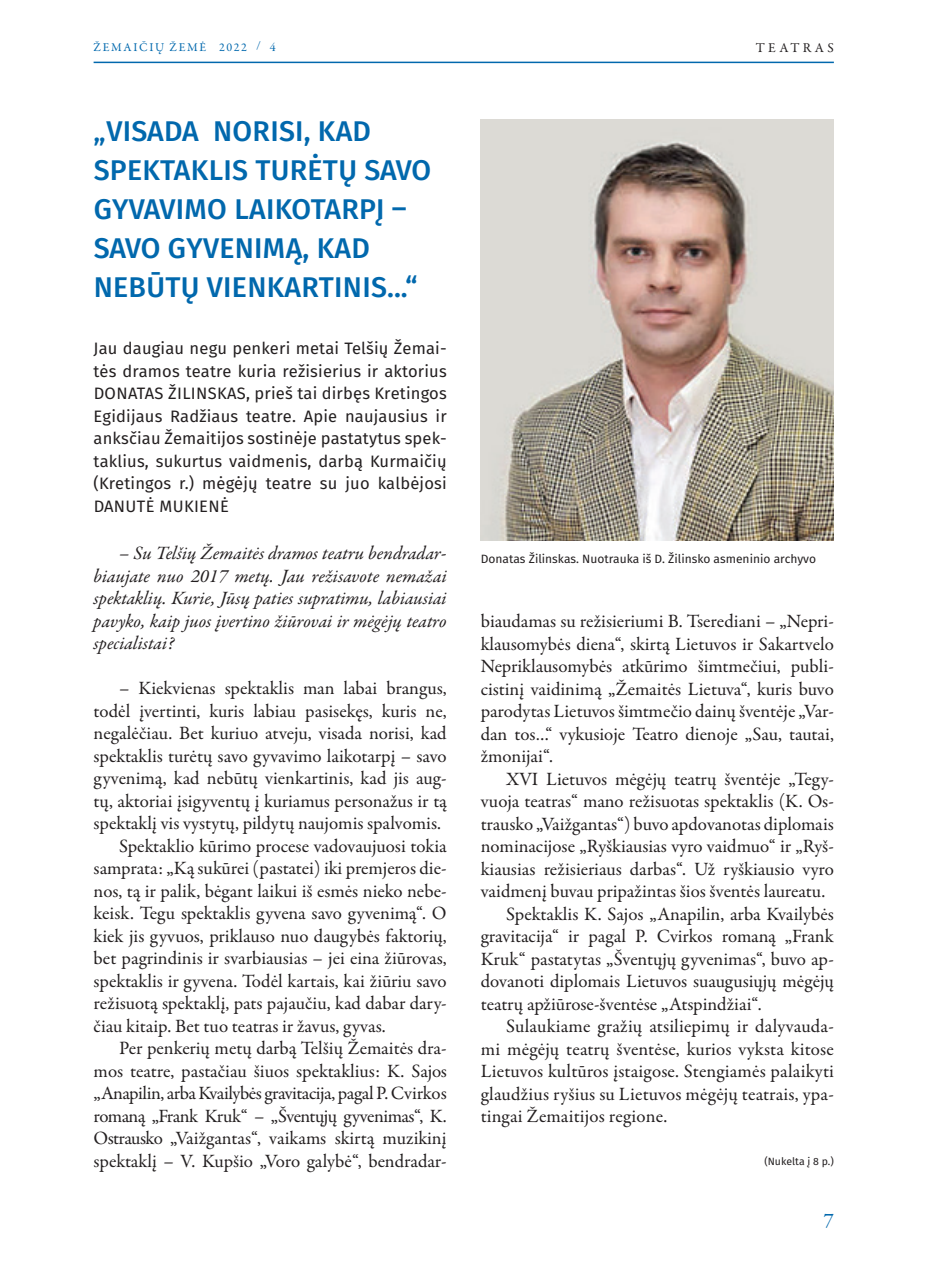
<style>
.page{position:relative;width:936px;height:1276px;background:#fff}
.page>*{position:absolute;margin:0;border:0;box-sizing:border-box;transform-origin:0 0}
.t1{font:500 28.5px/39px "Fira Sans";letter-spacing:.01em;color:#0168ad}
.t2{font:21px "Garamond Premr Pro";color:#0168ad}
.t3{font:18.9px/22.5px "Garamond Premr Pro";color:#231f20;text-align:justify}
.t4{font:italic 18.9px/22.5px "Garamond Premr Pro";letter-spacing:-.005em;color:#231f20;text-align:justify}
.t5{font:18.9px "Garamond Premr Pro";letter-spacing:-.025em;color:#231f20}
.t6{font:18.9px "Garamond Premr Pro";letter-spacing:-.03em;color:#231f20}
.t7{font:16.5px/22.5px "Fira Sans";letter-spacing:.01em;color:#231f20;text-align:justify}
.t8{font:13.5px "Garamond Premr Pro";letter-spacing:.255em;color:#231f20}
.t9{font:12px "Fira Sans";color:#231f20}
.t10{font:12px "Garamond Premr Pro";letter-spacing:.14em;color:#0168ad}
.t11{font:10.5px "Fira Sans";color:#231f20}
</style>
<div class="page">
<hr style="left:94px;top:62px;width:739px;height:1px;background:#0168ad">
<img style="left:480px;top:119px;width:353px;height:421px">
<p class="t10" style="left:94px;top:40px;width:184px">ŽEMAIČIŲ ŽEMĖ 2022 / 4</p>
<p class="t8" style="left:755px;top:39px;width:79px">TEATRAS</p>
<h1 class="t1" style="left:94px;top:114px;width:339px">„VISADA NORISI, KAD<br>SPEKTAKLIS TURĖTŲ SAVO<br>GYVAVIMO LAIKOTARPĮ –<br>SAVO GYVENIMĄ, KAD<br>NEBŪTŲ VIENKARTINIS...“</h1>
<p class="t7" style="left:94px;top:338px;width:354px">Jau daugiau negu penkeri metai Telšių Žemai&shy;tės dramos teatre kuria režisierius ir aktorius DONATAS ŽILINSKAS, prieš tai dirbęs Kretingos Egidijaus Radžiaus teatre. Apie naujausius ir anksčiau Žemaitijos sostinėje pastatytus spek&shy;taklius, sukurtus vaidmenis, darbą Kurmaičių (Kretingos r.) mėgėjų teatre su juo kalbėjosi DANUTĖ MUKIENĖ</p>
<p class="t4" style="left:94px;top:543px;width:354px;text-indent:26px">– Su Telšių Žemaitės dramos teatru bendradar&shy;biaujate nuo 2017 metų. Jau režisavote nemažai spektaklių. Kurie, Jūsų paties supratimu, labiausiai pavyko, kaip juos įvertino žiūrovai ir mėgėjų teatro specialistai?</p>
<p class="t3" style="left:119px;top:677px;width:329px">– Kiekvienas spektaklis man labai brangus,</p>
<p class="t3" style="left:94px;top:700px;width:354px">todėl įvertinti, kuris labiau pasisekęs, kuris ne,</p>
<p class="t3" style="left:94px;top:722px;width:354px">negalėčiau. Bet kuriuo atveju, visada norisi, kad</p>
<p class="t3" style="left:94px;top:745px;width:354px">spektaklis turėtų savo gyvavimo laikotarpį – savo</p>
<p class="t3" style="left:94px;top:767px;width:354px">gyvenimą, kad nebūtų vienkartinis, kad jis aug-</p>
<p class="t3" style="left:94px;top:790px;width:354px">tų, aktoriai įsigyventų į kuriamus personažus ir tą</p>
<p class="t3" style="left:94px;top:812px;width:349px">spektaklį vis vystytų, pildytų naujomis spalvomis.</p>
<p class="t3" style="left:119px;top:835px;width:329px">Spektaklio kūrimo procese vadovaujuosi tokia</p>
<p class="t3" style="left:94px;top:857px;width:354px">samprata: „Ką sukūrei (pastatei) iki premjeros die-</p>
<p class="t3" style="left:94px;top:880px;width:354px">nos, tą ir palik, bėgant laikui iš esmės nieko nebe-</p>
<p class="t3" style="left:94px;top:902px;width:354px">keisk. Tegu spektaklis gyvena savo gyvenimą“. O</p>
<p class="t3" style="left:94px;top:925px;width:354px">kiek jis gyvuos, priklauso nuo daugybės faktorių,</p>
<p class="t3" style="left:94px;top:947px;width:354px">bet pagrindinis ir svarbiausias – jei eina žiūrovas,</p>
<p class="t3" style="left:94px;top:970px;width:354px">spektaklis ir gyvena. Todėl kartais, kai žiūriu savo</p>
<p class="t3" style="left:94px;top:992px;width:354px">režisuotą spektaklį, pats pajaučiu, kad dabar dary-</p>
<p class="t3" style="left:94px;top:1015px;width:294px">čiau kitaip. Bet tuo teatras ir žavus, gyvas.</p>
<p class="t3" style="left:119px;top:1037px;width:329px">Per penkerių metų darbą Telšių Žemaitės dra-</p>
<p class="t3" style="left:94px;top:1060px;width:354px">mos teatre, pastačiau šiuos spektaklius: K. Sajos</p>
<p class="t5" style="left:94px;top:1082px;width:354px">„Anapilin, arba Kvailybės gravitacija, pagal P. Cvirkos</p>
<p class="t6" style="left:94px;top:1104px;width:354px">romaną „Frank Kruk“ – „Šventųjų gyvenimas“, K.</p>
<p class="t3" style="left:94px;top:1127px;width:354px">Ostrausko „Vaižgantas“, vaikams skirtą muzikinį</p>
<p class="t3" style="left:94px;top:1150px;width:354px">spektaklį – V. Kupšio „Voro galybė“, bendradar-</p>
<p class="t9" style="left:480px;top:550px;width:337px">Donatas Žilinskas. Nuotrauka iš D. Žilinsko asmeninio archyvo</p>
<p class="t3" style="left:480px;top:610px;width:354px">biaudamas su režisieriumi B. Tserediani – „Nepri&shy;klausomybės diena“, skirtą Lietuvos ir Sakartvelo Nepriklausomybės atkūrimo šimtmečiui, publi&shy;cistinį vaidinimą „Žemaitės Lietuva“, kuris buvo parodytas Lietuvos šimtmečio dainų šventėje „Var&shy;dan tos…“ vykusioje Teatro dienoje „Sau, tautai, žmonijai“.</p>
<p class="t3" style="left:506px;top:768px;width:329px">XVI Lietuvos mėgėjų teatrų šventėje „Tegy-</p>
<p class="t3" style="left:480px;top:790px;width:354px">vuoja teatras“ mano režisuotas spektaklis (K. Os-</p>
<p class="t3" style="left:480px;top:813px;width:354px">trausko „Vaižgantas“) buvo apdovanotas diplomais</p>
<p class="t3" style="left:480px;top:835px;width:354px">nominacijose „Ryškiausias vyro vaidmuo“ ir „Ryš-</p>
<p class="t3" style="left:480px;top:858px;width:354px">kiausias režisieriaus darbas“. Už ryškiausio vyro</p>
<p class="t3" style="left:480px;top:880px;width:346px">vaidmenį buvau pripažintas šios šventės laureatu.</p>
<p class="t3" style="left:506px;top:903px;width:329px">Spektaklis K. Sajos „Anapilin, arba Kvailybės</p>
<p class="t3" style="left:480px;top:925px;width:354px">gravitacija“ ir pagal P. Cvirkos romaną „Frank</p>
<p class="t3" style="left:480px;top:948px;width:354px">Kruk“ pastatytas „Šventųjų gyvenimas“, buvo ap-</p>
<p class="t3" style="left:480px;top:970px;width:354px">dovanoti diplomais Lietuvos suaugusiųjų mėgėjų</p>
<p class="t3" style="left:480px;top:993px;width:282px">teatrų apžiūrose-šventėse „Atspindžiai“.</p>
<p class="t3" style="left:506px;top:1015px;width:329px">Sulaukiame gražių atsiliepimų ir dalyvauda-</p>
<p class="t3" style="left:480px;top:1038px;width:354px">mi mėgėjų teatrų šventėse, kurios vyksta kitose</p>
<p class="t3" style="left:480px;top:1060px;width:354px">Lietuvos kultūros įstaigose. Stengiamės palaikyti</p>
<p class="t3" style="left:480px;top:1083px;width:354px">glaudžius ryšius su Lietuvos mėgėjų teatrais, ypa-</p>
<p class="t3" style="left:480px;top:1105px;width:188px">tingai Žemaitijos regione.</p>
<p class="t11" style="left:764px;top:1153px;width:71px">(Nukelta į 8 p.)</p>
<p class="t2" style="left:823px;top:1208px;width:12px">7</p>
</div>
